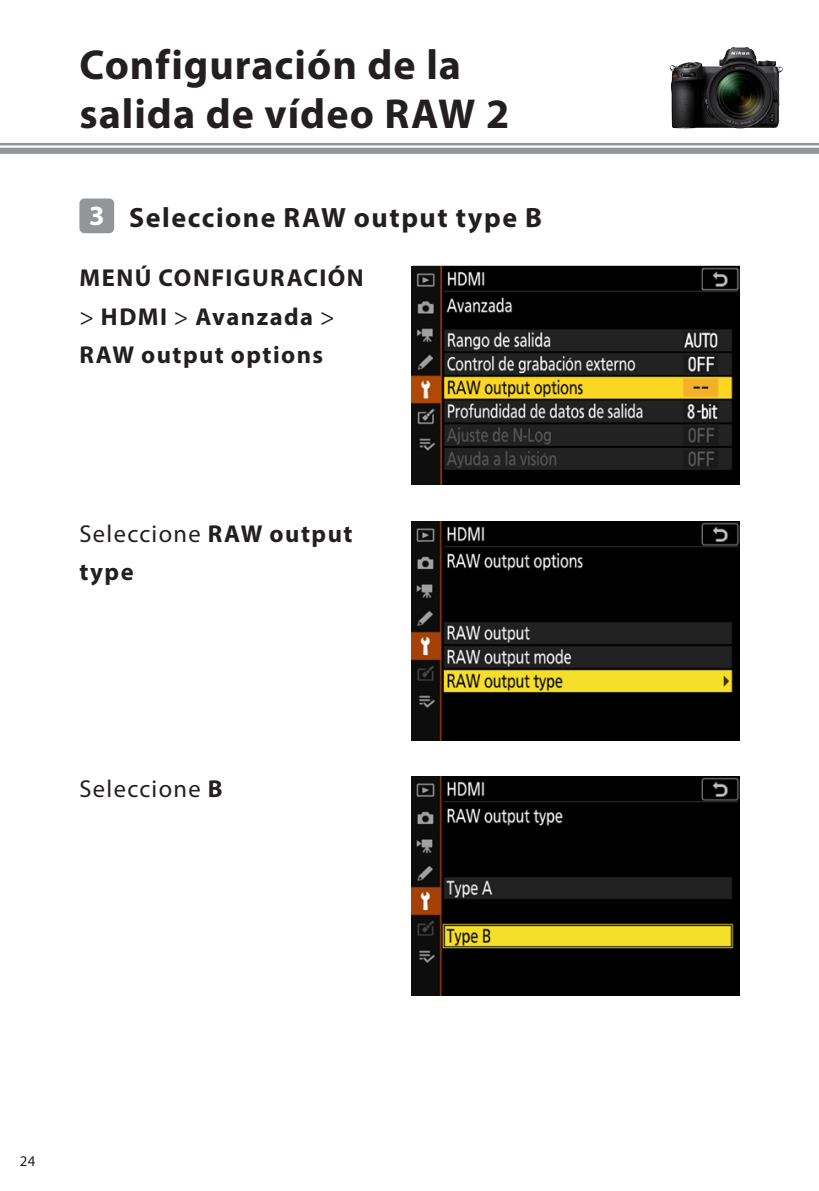
<style>
.page{position:relative;width:819px;height:1191px;background:#fff}
.page>*{position:absolute;margin:0;border:0;box-sizing:border-box;transform-origin:0 0}
.t1{font:700 42px/49px "Myriad Pro";letter-spacing:.025em;color:#231f20}
.t2{font:700 28px "Myriad Pro";letter-spacing:.055em;color:#231f20}
.t3{font:700 28px "Myriad Pro";color:#fff}
.t4{font:700 24.5px/38.5px "Myriad Pro";letter-spacing:.06em;color:#231f20}
.t5{font:24.5px "Myriad Pro";letter-spacing:.055em;color:#231f20}
.t6{font:15.05px "Myriad Pro";color:#231f20}
.s1{font-weight:400}
.s2{font-weight:700}
</style>
<div class="page">
<div style="left:0;top:148px;width:819px;height:6px;background:#939598"></div>
<hr style="left:0;top:143px;width:819px;height:2px;background:#939598">
<img style="left:412px;top:266px;width:327px;height:218px">
<img style="left:412px;top:521px;width:327px;height:219px">
<img style="left:412px;top:776px;width:327px;height:219px">
<img style="left:669px;top:47px;width:77px;height:81px">
<div style="left:79px;top:198px;width:35px;height:35px;background:#939598;border-radius:5px"></div>
<h1 class="t1" style="left:79px;top:39px;width:431px">Configuración de la salida de vídeo RAW 2</h1>
<p class="t3" style="left:89px;top:198px;width:17px">3</p>
<p class="t2" style="left:129px;top:199px;width:414px">Seleccione RAW output type B</p>
<p class="t4" style="left:79px;top:258px;width:286px">MENÚ CONFIGURACIÓN <span class="s1">&gt;</span> HDMI <span class="s1">&gt;</span> Avanzada <span class="s1">&gt;<br></span>RAW output options</p>
<p class="t4" style="left:79px;top:513px;width:274px"><span class="s1">Seleccione</span> RAW output type</p>
<p class="t5" style="left:79px;top:773px;width:145px">Seleccione <span class="s2">B</span></p>
<p class="t6" style="left:20px;top:1151px;width:17px">24</p>
</div>
